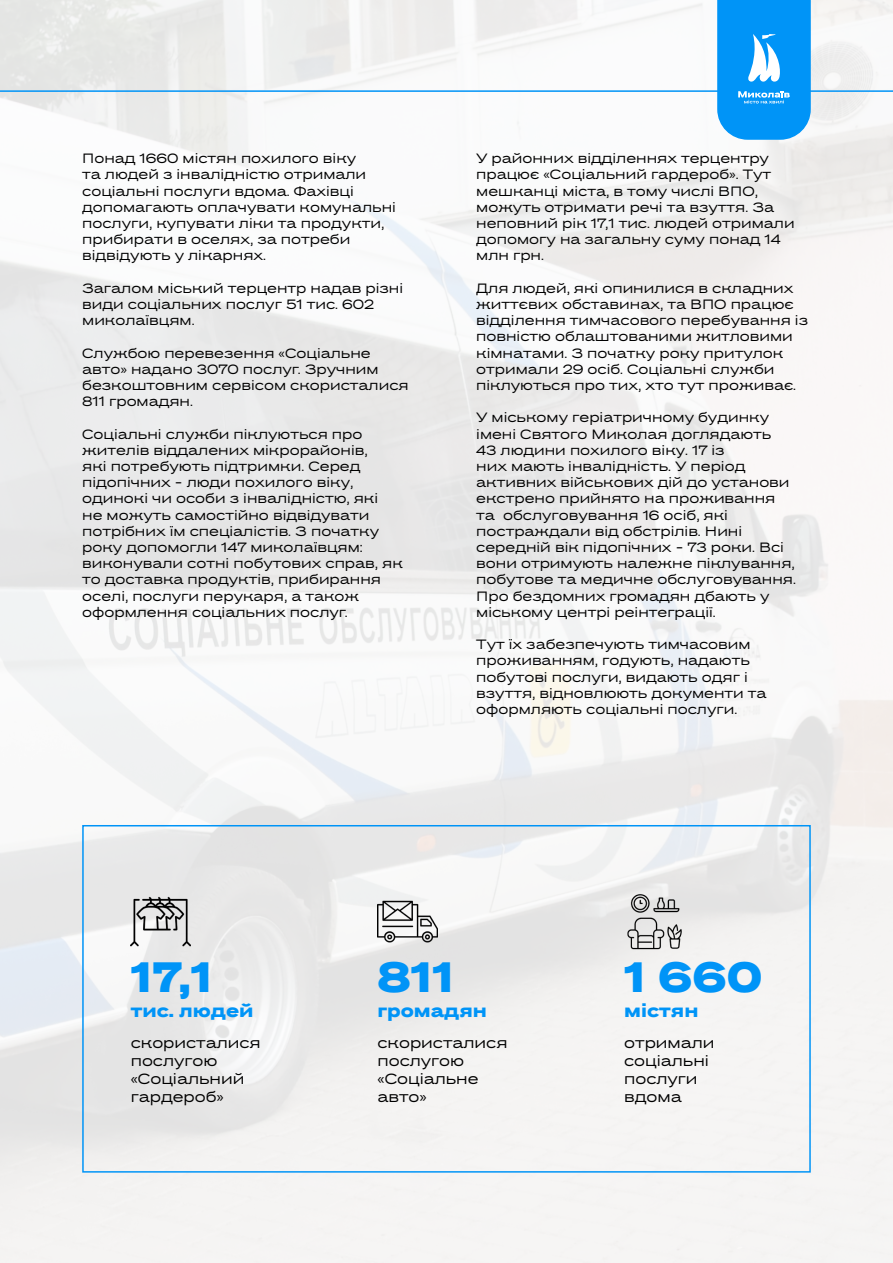
<style>
.page{position:relative;width:893px;height:1263px;background:#fff}
.page>*{position:absolute;margin:0;border:0;box-sizing:border-box;transform-origin:0 0}
.t1{font:800 42.45px "Rock Star";color:#0094f7}
.t2{font:800 17.85px "Rock Star";color:#0094f7}
.t3{font:14.85px/17.7px "Rock Star";color:#000}
.t4{font:13.5px/16.2px "Rock Star";color:#000}
</style>
<div class="page">
<img style="left:0;top:0;width:893px;height:1263px">
<hr style="left:0;top:90px;width:893px;height:2px;background:#0094f7">
<svg style="left:716px;top:0;width:95px;height:140px;background:#20a1f7"></svg>
<div style="left:82px;top:825px;width:729px;height:347px;border:2px solid #0094f7"></div>
<img style="left:131px;top:891px;width:60px;height:60px">
<img style="left:377px;top:891px;width:61px;height:60px">
<img style="left:624px;top:891px;width:60px;height:60px">
<p class="t4" style="left:82px;top:150px;width:315px">Понад 1660 містян похилого віку<br>та людей з інвалідністю отримали соціальні послуги вдома. Фахівці допомагають оплачувати комунальні послуги, купувати ліки та продукти, прибирати в оселях, за потреби відвідують у лікарнях.</p>
<p class="t4" style="left:82px;top:280px;width:322px">Загалом міський терцентр надав різні види соціальних послуг 51 тис. 602 миколаївцям.</p>
<p class="t4" style="left:82px;top:345px;width:328px">Службою перевезення «Соціальне авто» надано 3070 послуг. Зручним безкоштовним сервісом скористалися<br>811 громадян.</p>
<p class="t4" style="left:82px;top:426px;width:322px">Соціальні служби піклуються про жителів віддалених мікрорайонів,<br>які потребують підтримки. Серед підопічних - люди похилого віку, одинокі чи особи з інвалідністю, які<br>не можуть самостійно відвідувати потрібних їм спеціалістів. З початку року допомогли 147 миколаївцям: виконували сотні побутових справ, як то доставка продуктів, прибирання оселі, послуги перукаря, а також оформлення соціальних послуг.</p>
<p class="t4" style="left:476px;top:150px;width:320px">У районних відділеннях терцентру працює «Соціальний гардероб». Тут мешканці міста, в тому числі ВПО, можуть отримати речі та взуття. За неповний рік 17,1 тис. людей отримали допомогу на загальну суму понад 14 млн грн.</p>
<p class="t4" style="left:476px;top:280px;width:333px">Для людей, які опинилися в складних життєвих обставинах, та ВПО працює відділення тимчасового перебування із повністю облаштованими житловими кімнатами. З початку року притулок отримали 29 осіб. Соціальні служби піклуються про тих, хто тут проживає.</p>
<p class="t4" style="left:476px;top:410px;width:321px">У міському геріатричному будинку імені Святого Миколая доглядають<br>43 людини похилого віку. 17 із<br>них мають інвалідність. У період активних військових дій до установи екстрено прийнято на проживання та обслуговування 16 осіб, які постраждали від обстрілів. Нині середній вік підопічних - 73 роки. Всі вони отримують належне піклування, побутове та медичне обслуговування.<br>Про бездомних громадян дбають у міському центрі реінтеграції.</p>
<p class="t4" style="left:476px;top:636px;width:292px">Тут їх забезпечують тимчасовим проживанням, годують, надають побутові послуги, видають одяг і взуття, відновлюють документи та оформляють соціальні послуги.</p>
<h1 class="t1" style="left:131px;top:949px;width:83px">17,1</h1>
<h2 class="t2" style="left:131px;top:999px;width:124px">тис. людей</h2>
<p class="t3" style="left:131px;top:1034px;width:131px">скористалися послугою «Соціальний гардероб»</p>
<h1 class="t1" style="left:377px;top:949px;width:78px">811</h1>
<h2 class="t2" style="left:377px;top:999px;width:111px">громадян</h2>
<p class="t3" style="left:377px;top:1034px;width:131px">скористалися послугою «Соціальне авто»</p>
<h1 class="t1" style="left:624px;top:949px;width:140px">1 660</h1>
<h2 class="t2" style="left:624px;top:999px;width:76px">містян</h2>
<p class="t3" style="left:624px;top:1034px;width:92px">отримали соціальні послуги вдома</p>
</div>
